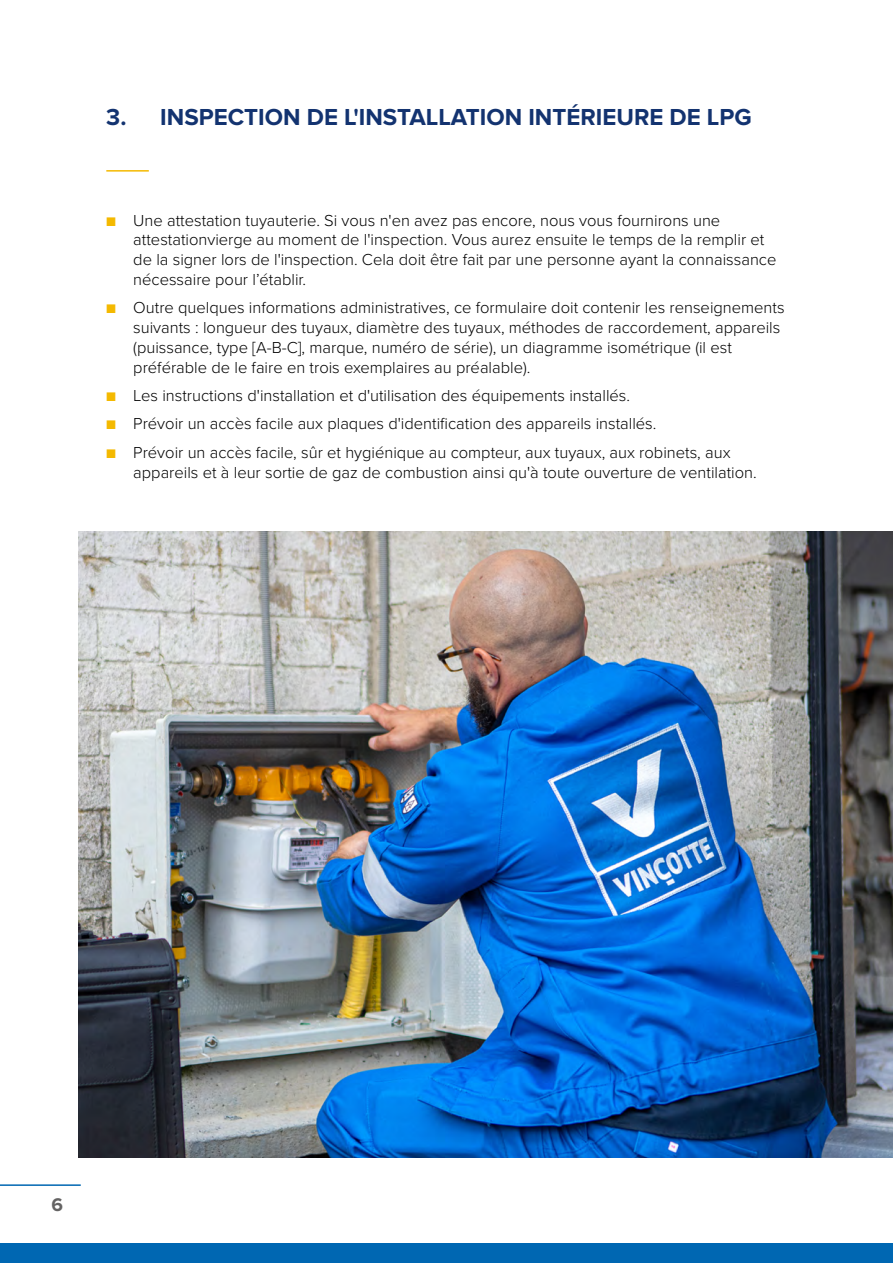
<style>
.page{position:relative;width:893px;height:1263px;background:#fff}
.page>*{position:absolute;margin:0;border:0;box-sizing:border-box;transform-origin:0 0}
.t1{font:700 24px "Proxima Nova";color:#133370}
.t2{font:700 19.05px "Proxima Nova";color:#646363}
.t3{font:300 16.5px/19.8px "Proxima Nova";color:#000}
.s1{font-weight:400;font-size:15px;color:#f4b900}
</style>
<div class="page">
<div style="left:0;top:1243px;width:893px;height:20px;background:#0067b2"></div>
<hr style="left:0;top:1184px;width:81px;height:2px;background:#0067b2">
<hr style="left:106px;top:170px;width:43px;height:2px;background:#f4b900">
<img style="left:79px;top:531px;width:814px;height:627px">
<h1 class="t1" style="left:106px;top:103px;width:647px">3. INSPECTION DE L'INSTALLATION INTÉRIEURE DE LPG</h1>
<p class="t3" style="left:133px;top:209px;width:645px;text-indent:-27px"><span class="s1">■</span> Une attestation tuyauterie. Si vous n'en avez pas encore, nous vous fournirons une attestationvierge au moment de l'inspection. Vous aurez ensuite le temps de la remplir et de la signer lors de l'inspection. Cela doit être fait par une personne ayant la connaissance nécessaire pour l’établir.</p>
<p class="t3" style="left:133px;top:297px;width:653px;text-indent:-27px"><span class="s1">■</span> Outre quelques informations administratives, ce formulaire doit contenir les renseignements suivants : longueur des tuyaux, diamètre des tuyaux, méthodes de raccordement, appareils (puissance, type [A-B-C], marque, numéro de série), un diagramme isométrique (il est préférable de le faire en trois exemplaires au préalable).</p>
<p class="t3" style="left:106px;top:385px;width:525px"><span class="s1">■</span> Les instructions d'installation et d'utilisation des équipements installés.</p>
<p class="t3" style="left:106px;top:413px;width:552px"><span class="s1">■</span> Prévoir un accès facile aux plaques d'identification des appareils installés.</p>
<p class="t3" style="left:133px;top:441px;width:625px;text-indent:-27px"><span class="s1">■</span> Prévoir un accès facile, sûr et hygiénique au compteur, aux tuyaux, aux robinets, aux appareils et à leur sortie de gaz de combustion ainsi qu'à toute ouverture de ventilation.</p>
<p class="t2" style="left:52px;top:1193px;width:13px">6</p>
</div>
